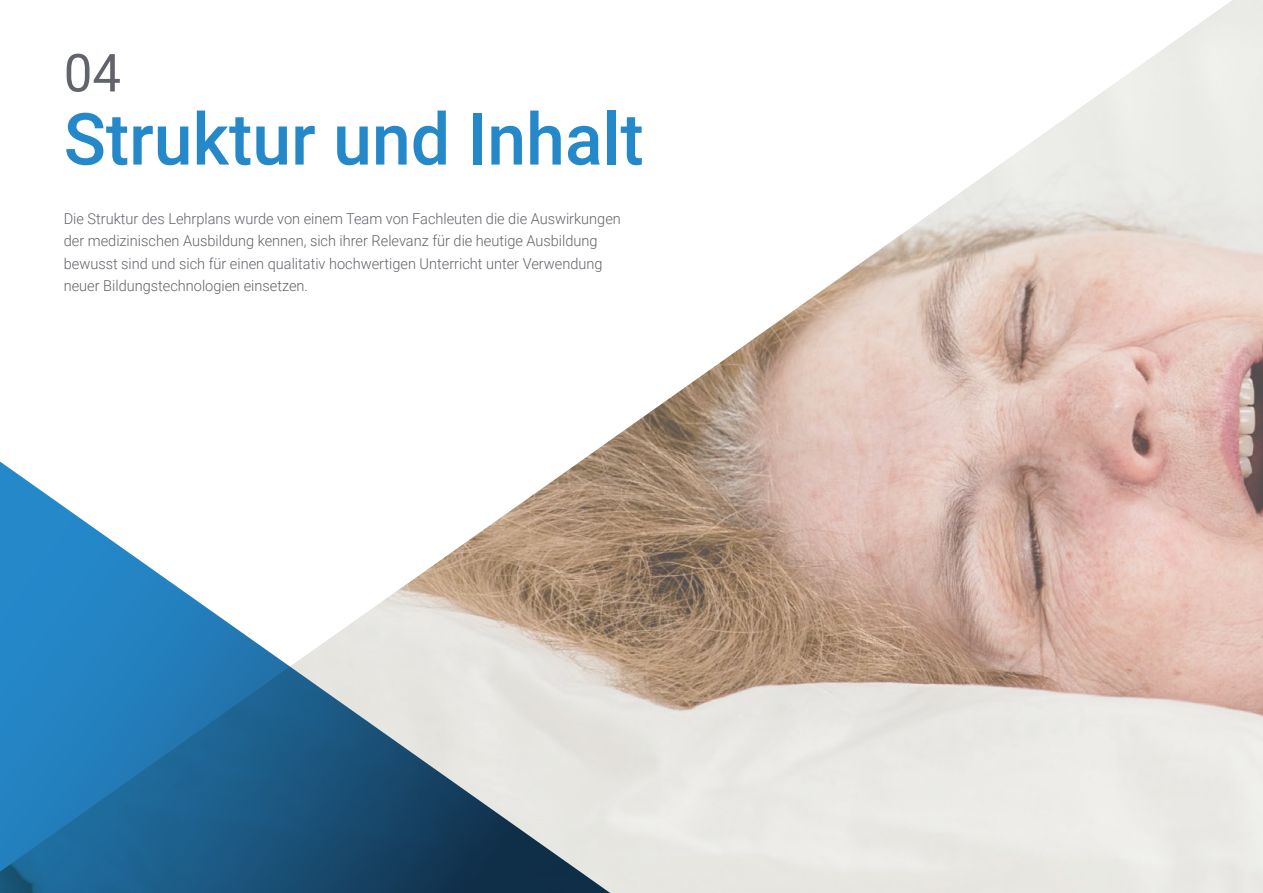
<style>
.page{position:relative;width:1263px;height:893px;background:#fff}
.page>*{position:absolute;margin:0;border:0;box-sizing:border-box;transform-origin:0 0}
.t1{font:500 72px "Roboto";color:#2488c9}
.t2{font:52.5px "Roboto";color:#61646a}
.t3{font:300 15px/22.5px "Roboto";color:#61646a}
</style>
<div class="page">
<img style="left:602px;top:0;width:661px;height:893px">
<svg style="left:0;top:446px;width:640px;height:447px"></svg>
<h2 class="t2" style="left:64px;top:36px;width:59px">04</h2>
<h1 class="t1" style="left:64px;top:89px;width:581px">Struktur und Inhalt</h1>
<p class="t3" style="left:64px;top:207px;width:559px">Die Struktur des Lehrplans wurde von einem Team von Fachleuten die die Auswirkungen der medizinischen Ausbildung kennen, sich ihrer Relevanz für die heutige Ausbildung bewusst sind und sich für einen qualitativ hochwertigen Unterricht unter Verwendung neuer Bildungstechnologien einsetzen.</p>
</div>
